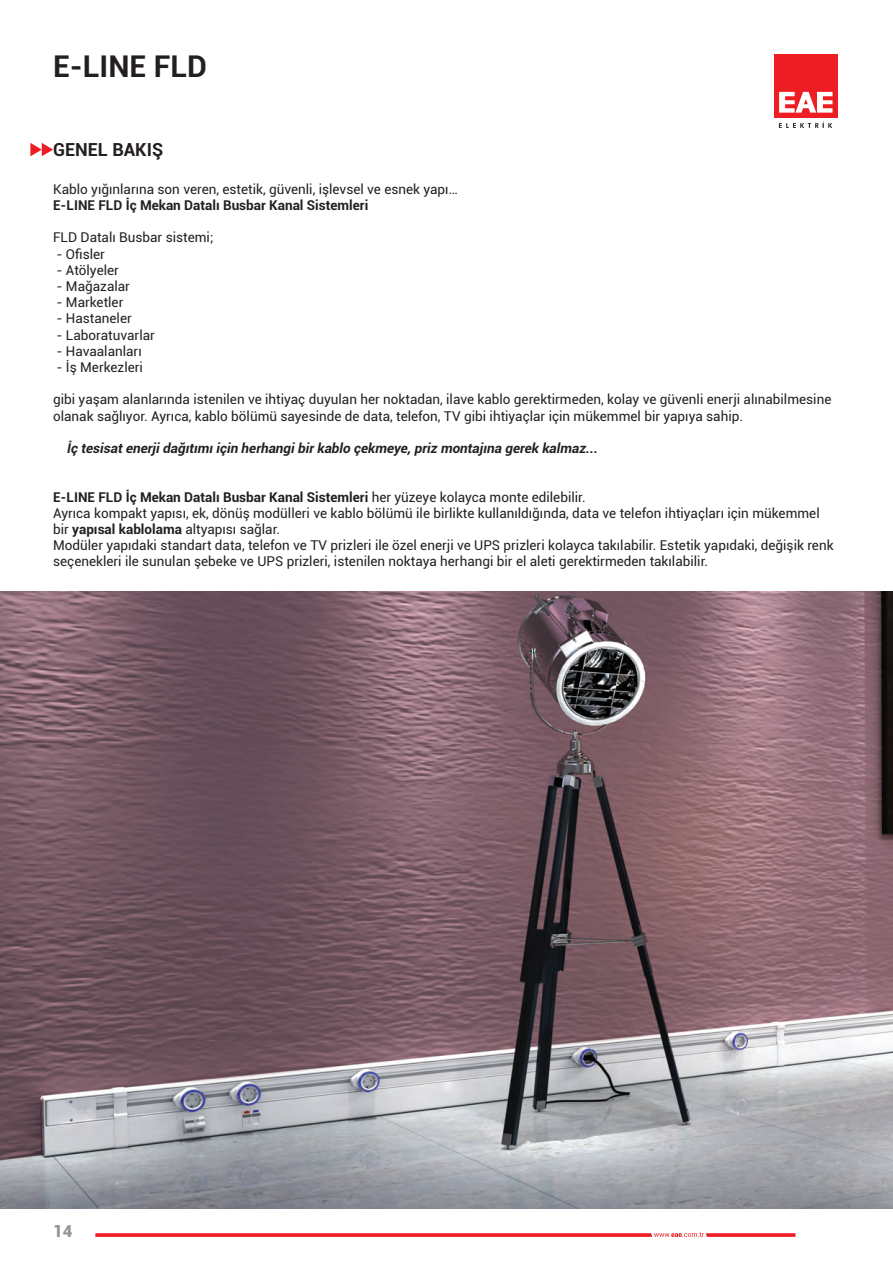
<style>
.page{position:relative;width:893px;height:1263px;background:#fff}
.page>*{position:absolute;margin:0;border:0;box-sizing:border-box;transform-origin:0 0}
.t1{font:700 30px "Roboto";color:#231f20}
.t2{font:700 18px "Roboto";color:#231f20}
.t3{font:900 16.5px "Roboto";color:#939598}
.t4{font:13.5px/16.2px "Roboto";color:#231f20}
.t5{font:italic 700 13.5px "Roboto";color:#231f20}
.t6{font:700 13.5px "Roboto";color:#231f20}
.s1{font-weight:700}
</style>
<div class="page">
<div style="left:774px;top:54px;width:64px;height:64px;background:#ee1d23"></div>
<svg style="left:779px;top:92px;width:53px;height:21px"></svg>
<svg style="left:779px;top:122px;width:53px;height:6px"></svg>
<svg style="left:95px;top:1232px;width:700px;height:5px"></svg>
<img style="left:0;top:592px;width:893px;height:616px">
<svg style="left:30px;top:143px;width:23px;height:13px"></svg>
<h1 class="t1" style="left:53px;top:45px;width:155px">E-LINE FLD</h1>
<h2 class="t2" style="left:53px;top:137px;width:111px">GENEL BAKIŞ</h2>
<p class="t4" style="left:53px;top:180px;width:406px">Kablo yığınlarına son veren, estetik, güvenli, işlevsel ve esnek yapı…</p>
<p class="t6" style="left:53px;top:196px;width:317px">E-LINE FLD İç Mekan Datalı Busbar Kanal Sistemleri</p>
<p class="t4" style="left:53px;top:229px;width:162px">FLD Datalı Busbar sistemi;</p>
<p class="t4" style="left:57px;top:245px;width:50px">- Ofisler</p>
<p class="t4" style="left:57px;top:261px;width:64px">- Atölyeler</p>
<p class="t4" style="left:57px;top:278px;width:75px">- Mağazalar</p>
<p class="t4" style="left:57px;top:294px;width:68px">- Marketler</p>
<p class="t4" style="left:57px;top:310px;width:77px">- Hastaneler</p>
<p class="t4" style="left:57px;top:326px;width:100px">- Laboratuvarlar</p>
<p class="t4" style="left:57px;top:342px;width:87px">- Havaalanları</p>
<p class="t4" style="left:57px;top:359px;width:88px">- İş Merkezleri</p>
<p class="t4" style="left:53px;top:391px;width:780px">gibi yaşam alanlarında istenilen ve ihtiyaç duyulan her noktadan, ilave kablo gerektirmeden, kolay ve güvenli enerji alınabilmesine olanak sağlıyor. Ayrıca, kablo bölümü sayesinde de data, telefon, TV gibi ihtiyaçlar için mükemmel bir yapıya sahip.</p>
<p class="t5" style="left:67px;top:439px;width:535px">İç tesisatenerjidağıtımıiçin herhangibirkablo çekmeye,priz montajına gerek kalmaz...</p>
<p class="t4" style="left:53px;top:488px;width:782px"><span class="s1">E-LINE FLD İç Mekan Datalı Busbar Kanal Sistemleri</span> her yüzeye kolayca monte edilebilir.<br>Ayrıca kompakt yapısı, ek, dönüş modülleri ve kablo bölümü ile birlikte kullanıldığında, data ve telefon ihtiyaçları için mükemmel bir <span class="s1">yapısal kablolama</span> altyapısı sağlar.<br>Modüler yapıdaki standart data, telefon ve TV prizleri ile özel enerji ve UPS prizleri kolayca takılabilir. Estetik yapıdaki, değişik renk seçenekleri ile sunulan şebeke ve UPS prizleri, istenilen noktaya herhangi bir el aleti gerektirmeden takılabilir.</p>
<p class="t3" style="left:53px;top:1219px;width:21px">14</p>
</div>
